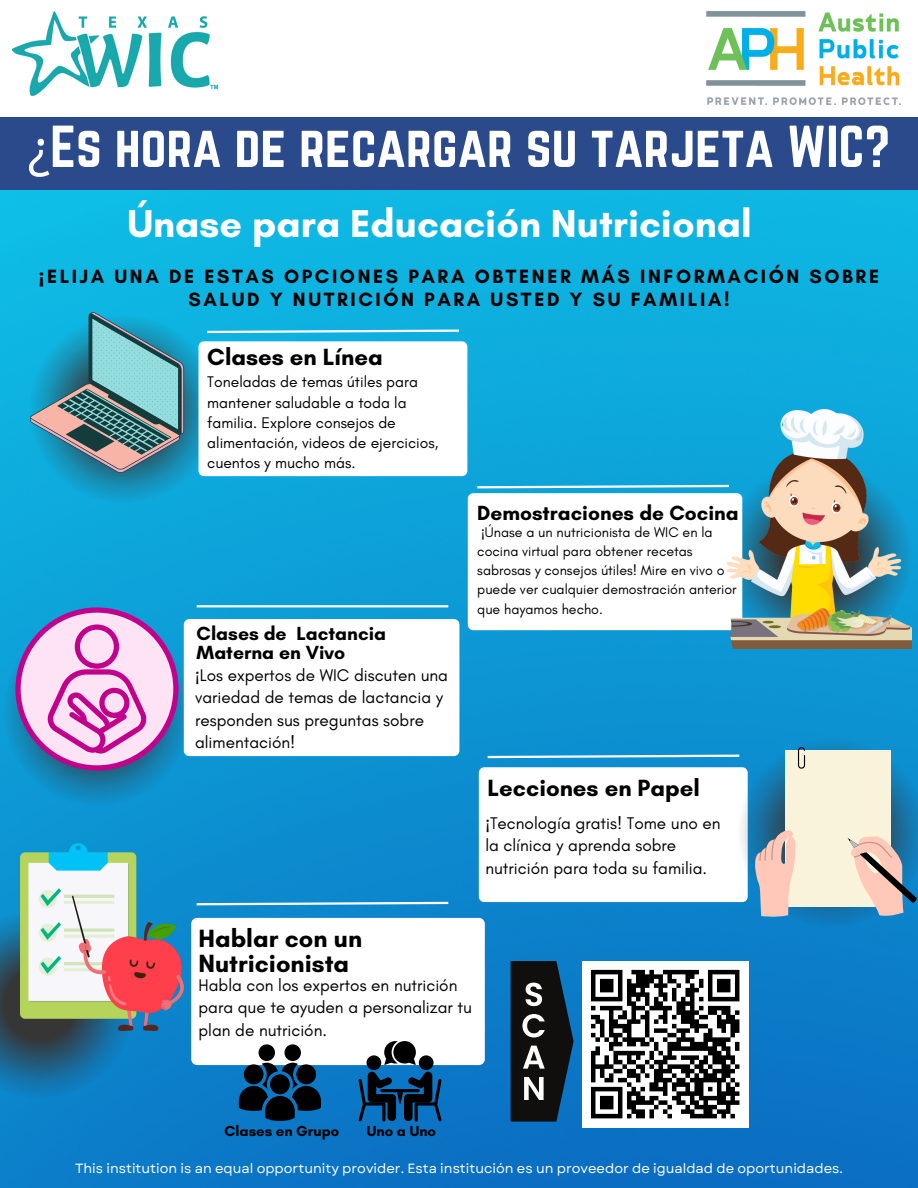
<style>
.page{position:relative;width:918px;height:1188px;background:#fff}
.page>*{position:absolute;margin:0;border:0;box-sizing:border-box;transform-origin:0 0}
.t1{font:51.75px "Norwester";color:#fff}
.t2{font:700 39.6px "Glacial Indifference";color:#fff}
.t3{font:700 25.35px/24.8px "Glacial Indifference";color:#000}
.t4{font:700 23.85px "Glacial Indifference";color:#000}
.t5{font:700 20.85px "Glacial Indifference";color:#000}
.t6{font:700 19.5px/22.5px "Glacial Indifference";letter-spacing:.135em;color:#000;text-align:center}
.t7{font:700 19.35px/19.2px "Glacial Indifference";color:#000}
.t8{font:17.25px/22.5px "Glacial Indifference";color:#000}
.t9{font:15.75px/20.2px "Glacial Indifference";color:#000}
.t10{font:700 14.85px "Glacial Indifference";color:#000}
.t11{font:14.25px/19.2px "Glacial Indifference";color:#000}
.t12{font:13.35px "Garet";color:#fff}
.s1{font-family:"Noto Sans"}
</style>
<div class="page">
<img style="left:0;top:190px;width:918px;height:998px">
<div style="left:0;top:115px;width:918px;height:75px;background:#2b4a8b"></div>
<div style="left:0;top:0;width:918px;height:117px;background:#fff"></div>
<img style="left:12px;top:12px;width:205px;height:84px">
<img style="left:706px;top:12px;width:195px;height:93px">
<svg style="left:0;top:1113px;width:702px;height:75px;background:#0b75c5"></svg>
<hr style="left:197px;top:605px;width:251px;height:2px;background:#fff">
<div style="left:479px;top:767px;width:269px;height:135px;background:#fff;border-radius:5px"></div>
<svg style="left:194px;top:901px;width:257px;height:6px"></svg>
<svg style="left:475px;top:462px;width:437px;height:189px;background:#19a1d6"></svg>
<svg style="left:3px;top:607px;width:189px;height:198px;background:#8e9bcf"></svg>
<svg style="left:485px;top:738px;width:433px;height:189px"></svg>
<svg style="left:0;top:909px;width:134px;height:189px;background:#1d668f"></svg>
<img style="left:21px;top:844px;width:163px;height:186px">
<svg style="left:29px;top:312px;width:432px;height:191px;background:#34a2c0"></svg>
<svg style="left:511px;top:961px;width:63px;height:161px;background:#25343e"></svg>
<div style="left:198px;top:341px;width:269px;height:135px;background:#fff;border-radius:5px"></div>
<div style="left:468px;top:493px;width:274px;height:137px;background:#fff;border-radius:6px"></div>
<div style="left:184px;top:619px;width:275px;height:137px;background:#fff;border-radius:6px"></div>
<div style="left:191px;top:918px;width:294px;height:147px;background:#fff;border-radius:6px"></div>
<img style="left:727px;top:409px;width:184px;height:239px">
<div style="left:582px;top:961px;width:166px;height:166px;background:#fff"></div>
<svg style="left:591px;top:969px;width:149px;height:150px"></svg>
<svg style="left:239px;top:1044px;width:82px;height:77px"></svg>
<div style="left:419px;top:1055px;width:15px;height:15px;background:#000;border-radius:50%"></div>
<svg style="left:359px;top:1072px;width:83px;height:50px;background:#053c65"></svg>
<div style="left:367px;top:1055px;width:14px;height:15px;background:#000;border-radius:50%"></div>
<svg style="left:384px;top:1041px;width:32px;height:24px"></svg>
<p class="t1" style="left:28px;top:115px;width:864px"><span class="s1">¿</span>Es hora de recargar su tarjeta WIC?</p>
<p class="t2" style="left:127px;top:199px;width:626px">Únase para Educación Nutricional</p>
<p class="t6" style="left:39px;top:265px;width:842px"><span class="s1">¡</span>ELIJA UNA DE ESTAS OPCIONES PARA OBTENER MÁS INFORMACIÓN SOBRE<br>SALUD Y NUTRICIÓN PARA USTED Y SU FAMILIA!</p>
<p class="t4" style="left:207px;top:342px;width:177px">Clases en Línea</p>
<p class="t9" style="left:207px;top:372px;width:233px">Toneladas de temas útiles para mantener saludable a toda la familia. Explore consejos de alimentación, videos de ejercicios, cuentos y mucho más.</p>
<p class="t7" style="left:197px;top:623px;width:191px">Clases de Lactancia<br>Materna en Vivo</p>
<p class="t8" style="left:195px;top:663px;width:254px"><span class="s1">¡</span>Los expertos de WIC discuten una variedad de temas de lactancia y responden sus preguntas sobre alimentación!</p>
<p class="t5" style="left:477px;top:500px;width:263px">Demostraciones de Cocina</p>
<p class="t11" style="left:477px;top:522px;width:261px"><span class="s1">¡</span>Únase a un nutricionista de WIC en la cocina virtual para obtener recetas sabrosas y consejos útiles! Mire en vivo o puede ver cualquier demostración anterior que hayamos hecho.</p>
<p class="t4" style="left:488px;top:774px;width:214px">Lecciones en Papel</p>
<p class="t8" style="left:485px;top:811px;width:237px"><span class="s1">¡</span>Tecnología gratis! Tome uno en la clínica y aprenda sobre nutrición para toda su familia.</p>
<p class="t3" style="left:198px;top:926px;width:165px">Hablar con un<br>Nutricionista</p>
<p class="t8" style="left:198px;top:974px;width:275px">Habla con los expertos en nutrición para que te ayuden a personalizar tu plan de nutrición.</p>
<p class="t10" style="left:225px;top:1122px;width:116px">Clases en Grupo</p>
<p class="t10" style="left:367px;top:1122px;width:71px">Uno a Uno</p>
<p class="t12" style="left:75px;top:1159px;width:769px">This institution is an equal opportunity provider. Esta institución es un proveedor de igualdad de oportunidades.</p>
</div>
